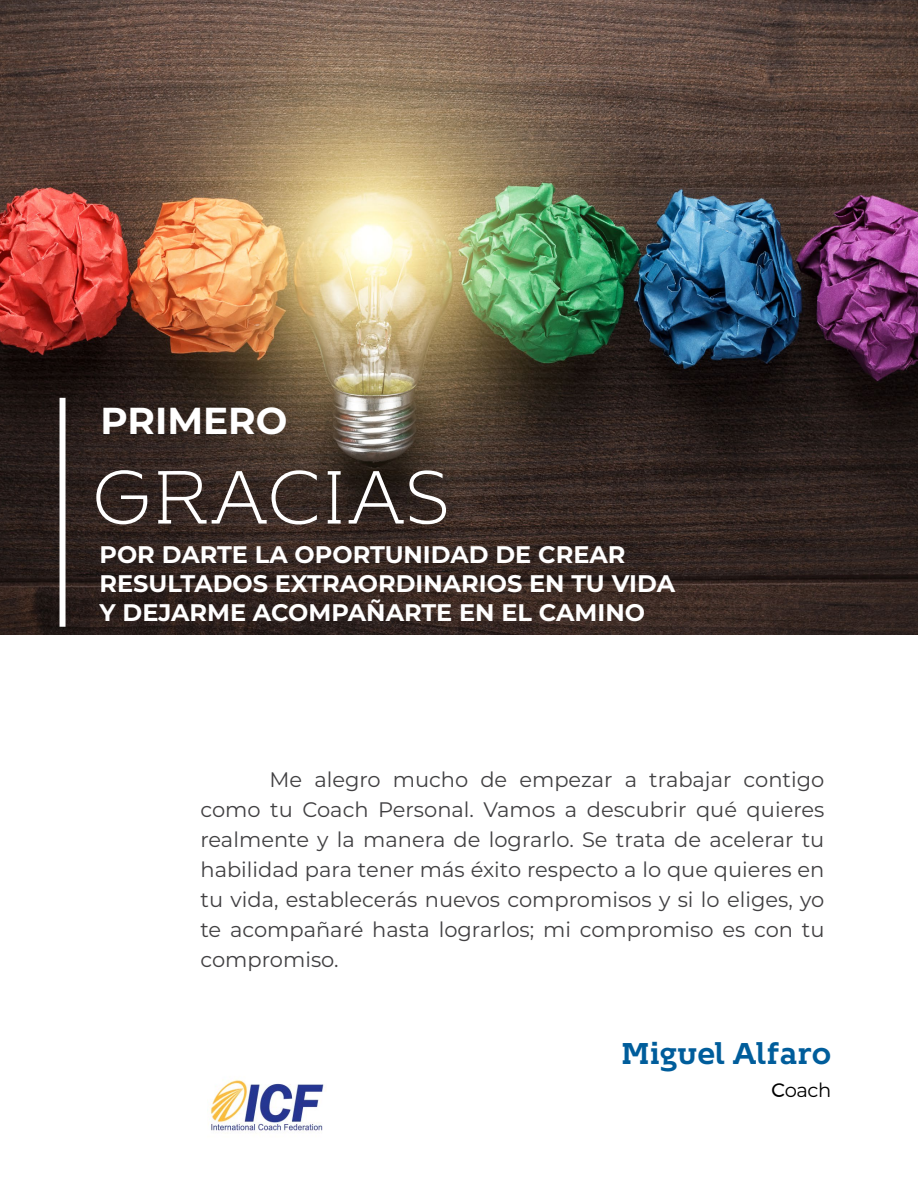
<style>
.page{position:relative;width:918px;height:1188px;background:#fff}
.page>*{position:absolute;margin:0;border:0;box-sizing:border-box;transform-origin:0 0}
.t1{font:300 75px "Kontrapunkt Bob";color:#fff}
.t2{font:700 37.5px "Montserrat";color:#fff}
.t3{font:700 30px "Kontrapunkt Bob";color:#005d9b}
.t4{font:700 24px/28.8px "Montserrat";color:#fff}
.t5{font:21px/30px "Montserrat";color:#414042;text-align:justify}
.t6{font:19.5px "Montserrat";letter-spacing:-.025em;color:#000}
</style>
<div class="page">
<hr style="left:917px;top:436px;width:1px;height:254px;background:#005d9b">
<img style="left:0;top:0;width:918px;height:634px">
<div style="left:60px;top:398px;width:6px;height:229px;background:#fff"></div>
<img style="left:210px;top:1080px;width:114px;height:51px">
<h2 class="t2" style="left:100px;top:394px;width:189px">PRIMERO</h2>
<h1 class="t1" style="left:92px;top:458px;width:360px">GRACIAS</h1>
<p class="t4" style="left:99px;top:539px;width:577px">POR DARTE LA OPORTUNIDAD DE CREAR<br>RESULTADOS EXTRAORDINARIOS EN TU VIDA<br>Y DEJARME ACOMPAÑARTE EN EL CAMINO</p>
<p class="t5" style="left:200px;top:764px;width:626px;text-indent:69px">Me alegro mucho de empezar a trabajar contigo como tu Coach Personal. Vamos a descubrir qué quieres realmente y la manera de lograrlo. Se trata de acelerar tu habilidad para tener más éxito respecto a lo que quieres en tu vida, establecerás nuevos compromisos y si lo eliges, yo te acompañaré hasta lograrlos; mi compromiso es con tu compromiso.</p>
<h3 class="t3" style="left:621px;top:1037px;width:212px">Miguel Alfaro</h3>
<p class="t6" style="left:772px;top:1076px;width:61px">Coach</p>
</div>
